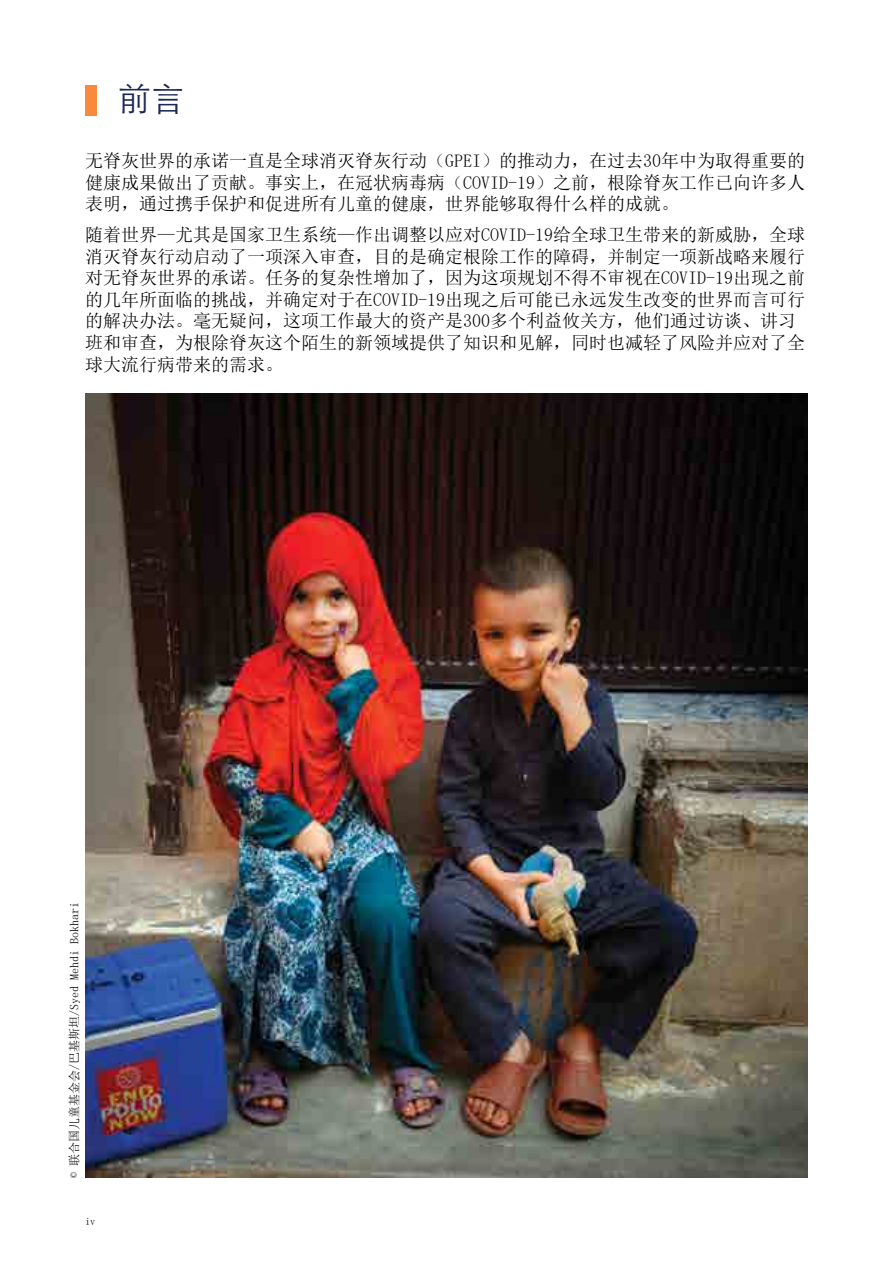
<style>
.page{position:relative;width:893px;height:1263px;background:#fff}
.page>*{position:absolute;margin:0;border:0;box-sizing:border-box;transform-origin:0 0}
.Section_Title_Chines{font:33px "ST Xihei";color:#1b2755}
.Body_Text_Chinese{font:18px/21.6px "Sim Sun";color:#000;text-align:justify}
.t1{font:12px "Sim Sun";color:#000}
.t2{font:10.5px "Sim Sun";color:#000}
</style>
<div class="page">
<div style="left:85px;top:85px;width:12px;height:31px;background:#f78a3c"></div>
<img style="left:85px;top:393px;width:723px;height:785px">
<p class="Section_Title_Chines" style="left:118px;top:74px;width:68px">前言</p>
<p class="Body_Text_Chinese" style="left:85px;top:150px;width:721px">无脊灰世界的承诺一直是全球消灭脊灰行动（GPEI）的推动力，在过去30年中为取得重要的健康成果做出了贡献。事实上，在冠状病毒病（COVID-19）之前，根除脊灰工作已向许多人表明，通过携手保护和促进所有儿童的健康，世界能够取得什么样的成就。</p>
<p class="Body_Text_Chinese" style="left:85px;top:224px;width:721px;text-align:left">随着世界—尤其是国家卫生系统—作出调整以应对COVID-19给全球卫生带来的新威胁，全球消灭脊灰行动启动了一项深入审查，目的是确定根除工作的障碍，并制定一项新战略来履行对无脊灰世界的承诺。任务的复杂性增加了，因为这项规划不得不审视在COVID-19出现之前的几年所面临的挑战，并确定对于在COVID-19出现之后可能已永远发生改变的世界而言可行的解决办法。毫无疑问，这项工作最大的资产是300多个利益攸关方，他们通过访谈、讲习班和审查，为根除脊灰这个陌生的新领域提供了知识和见解，同时也减轻了风险并应对了全球大流行病带来的需求。</p>
<p class="t1" style="left:68px;top:1178px;width:277px;rotate:-90deg">© 联合国儿童基金会/巴基斯坦/Syed Mehdi Bokhari</p>
<p class="t2" style="left:85px;top:1215px;width:12px">iv</p>
</div>
